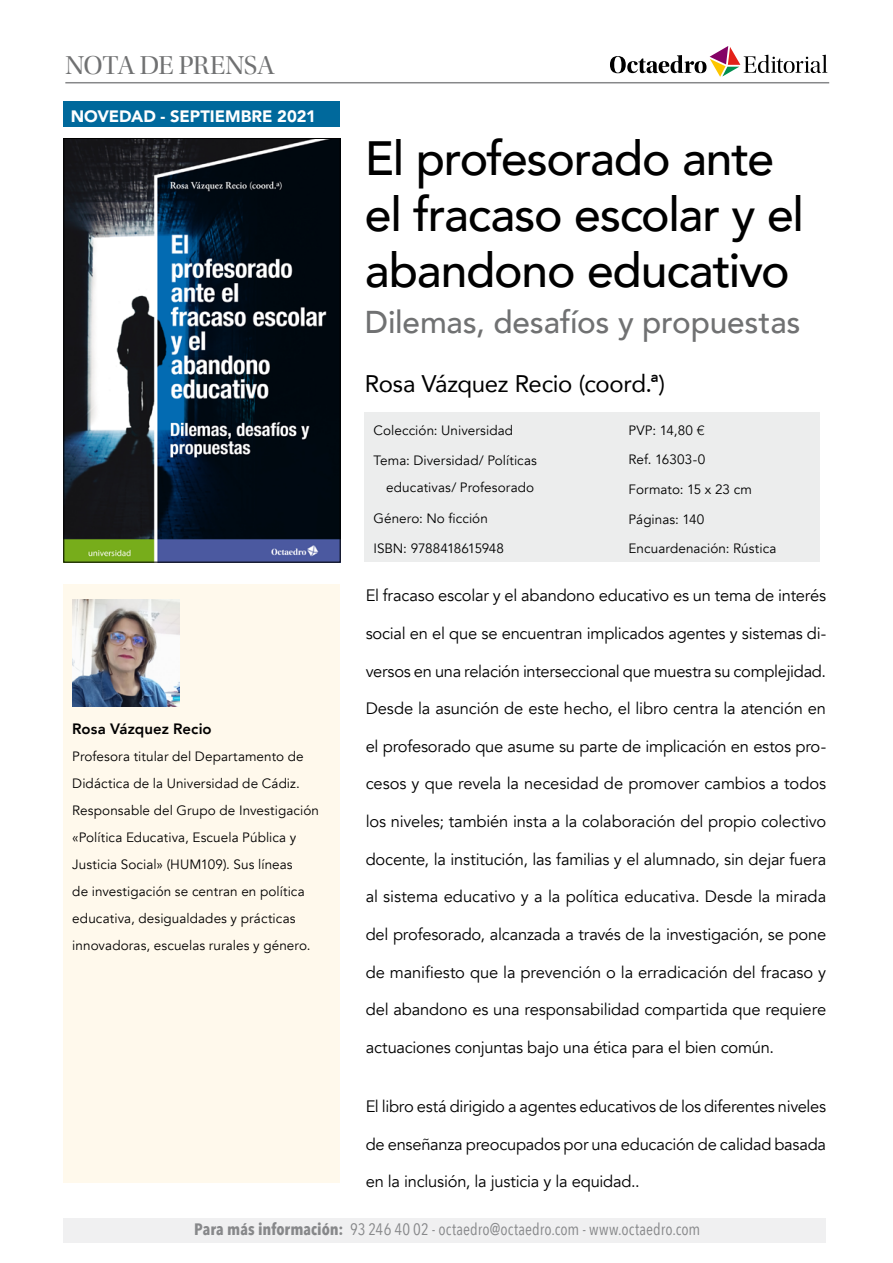
<style>
.page{position:relative;width:893px;height:1263px;background:#fff}
.page>*{position:absolute;margin:0;border:0;box-sizing:border-box;transform-origin:0 0}
.TITOL-1{font:500 48px/56.4px "Avenir";letter-spacing:-.025em;color:#000}
.Subtitol-ok{font:500 31.5px "Avenir";letter-spacing:-.005em;color:#707172}
.t1{font:27px "Utopia Std Disp";letter-spacing:-.02em;color:#707172}
.Autor-1{font:24px "Avenir";letter-spacing:-.015em;color:#000}
.Sinopsis{font:16.5px "Avenir";letter-spacing:-.01em;color:#000}
.t2{font:16.5px "Avenir Next Condensed";letter-spacing:.005em;color:#87888a}
.t3{font:900 16.5px "Avenir";color:#fff}
.Text_Autor{font:800 15px "Avenir";letter-spacing:.005em;color:#000}
.Text_Autor-2{font:13.5px/27px "Avenir";letter-spacing:.005em;color:#000}
.Datos{font:13.5px/26.5px "Avenir";letter-spacing:.005em;color:#000;text-align:right}
.Datos-2{font:13.5px "Avenir";letter-spacing:-.015em;color:#000}
.s1{font-family:"Helvetica Neue LT Std";font-weight:300}
.s2{font-weight:700}
</style>
<div class="page">
<div style="left:64px;top:1218px;width:762px;height:25px;background:#f0f0f1"></div>
<div style="left:365px;top:412px;width:455px;height:150px;background:#eceded"></div>
<img style="left:66px;top:140px;width:272px;height:420px">
<div style="left:64px;top:138px;width:276px;height:424px;border:1px solid #000"></div>
<svg style="left:610px;top:46px;width:217px;height:31px"></svg>
<hr style="left:65px;top:82px;width:764px;height:1px;background:#87888a">
<div style="left:64px;top:585px;width:276px;height:598px;background:#fff9ec"></div>
<img style="left:72px;top:600px;width:107px;height:107px">
<div style="left:64px;top:102px;width:276px;height:25px;background:#00699c"></div>
<p class="t1" style="left:65px;top:51px;width:211px">NOTA DE PRENSA</p>
<p class="t3" style="left:71px;top:102px;width:246px">NOVEDAD - SEPTIEMBRE 2021</p>
<p class="Text_Autor" style="left:72px;top:717px;width:141px">Rosa Vázquez Recio</p>
<p class="Text_Autor-2" style="left:72px;top:743px;width:248px">Profesora titular del Departamento de Didáctica de la Universidad de Cádiz.<br>Responsable del Grupo de Investigación «Política Educativa, Escuela Pública y Justicia Social» (HUM109). Sus líneas<br>de investigación se centran en política educativa, desigualdades y prácticas innovadoras, escuelas rurales y género.</p>
<p class="TITOL-1" style="left:365px;top:127px;width:441px">El profesorado ante el fracaso escolar y el abandono educativo</p>
<p class="Subtitol-ok" style="left:365px;top:295px;width:437px">Dilemas, desafíos y propuestas</p>
<p class="Autor-1" style="left:365px;top:364px;width:302px">Rosa Vázquez Recio (coord.ª)</p>
<p class="Datos" style="left:373px;top:417px;width:141px">Colección: Universidad</p>
<p class="Datos" style="left:373px;top:448px;width:165px">Tema: Diversidad/ Políticas educativas/ Profesorado</p>
<p class="Datos" style="left:373px;top:505px;width:116px">Género: No ficción</p>
<p class="Datos-2" style="left:373px;top:541px;width:132px">ISBN: 9788418615948</p>
<p class="Datos" style="left:629px;top:417px;width:77px">PVP: 14,80 <span class="s1">€</span></p>
<p class="Datos" style="left:629px;top:447px;width:78px">Ref. 16303-0</p>
<p class="Datos" style="left:629px;top:476px;width:125px">Formato: 15 x 23 cm</p>
<p class="Datos" style="left:629px;top:506px;width:77px">Páginas: 140</p>
<p class="Datos" style="left:629px;top:536px;width:149px">Encuardenación: Rústica</p>
<p class="Sinopsis" style="left:366px;top:586px;width:462px">El fracaso escolar y el abandono educativo es un tema de interés</p>
<p class="Sinopsis" style="left:366px;top:623px;width:462px">social en el que se encuentran implicados agentes y sistemas di-</p>
<p class="Sinopsis" style="left:366px;top:661px;width:462px">versos en una relación interseccional que muestra su complejidad.</p>
<p class="Sinopsis" style="left:366px;top:699px;width:462px">Desde la asunción de este hecho, el libro centra la atención en</p>
<p class="Sinopsis" style="left:366px;top:736px;width:462px">el profesorado que asume su parte de implicación en estos pro-</p>
<p class="Sinopsis" style="left:366px;top:774px;width:462px">cesos y que revela la necesidad de promover cambios a todos</p>
<p class="Sinopsis" style="left:366px;top:811px;width:462px">los niveles; también insta a la colaboración del propio colectivo</p>
<p class="Sinopsis" style="left:366px;top:849px;width:462px">docente, la institución, las familias y el alumnado, sin dejar fuera</p>
<p class="Sinopsis" style="left:366px;top:887px;width:462px">al sistema educativo y a la política educativa. Desde la mirada</p>
<p class="Sinopsis" style="left:366px;top:924px;width:462px">del profesorado, alcanzada a través de la investigación, se pone</p>
<p class="Sinopsis" style="left:366px;top:962px;width:462px">de manifiesto que la prevención o la erradicación del fracaso y</p>
<p class="Sinopsis" style="left:366px;top:1000px;width:462px">del abandono es una responsabilidad compartida que requiere</p>
<p class="Sinopsis" style="left:366px;top:1037px;width:410px">actuaciones conjuntas bajo una ética para el bien común.</p>
<p class="Sinopsis" style="left:366px;top:1096px;width:462px">El libro está dirigido a agentes educativos de los diferentes niveles</p>
<p class="Sinopsis" style="left:366px;top:1134px;width:462px">de enseñanza preocupados por una educación de calidad basada</p>
<p class="Sinopsis" style="left:366px;top:1172px;width:275px">en la inclusión, la justicia y la equidad..</p>
<p class="t2" style="left:194px;top:1214px;width:508px"><span class="s2">Para más información:</span> 93 246 40 02 - octaedro@octaedro.com - www.octaedro.com</p>
</div>
